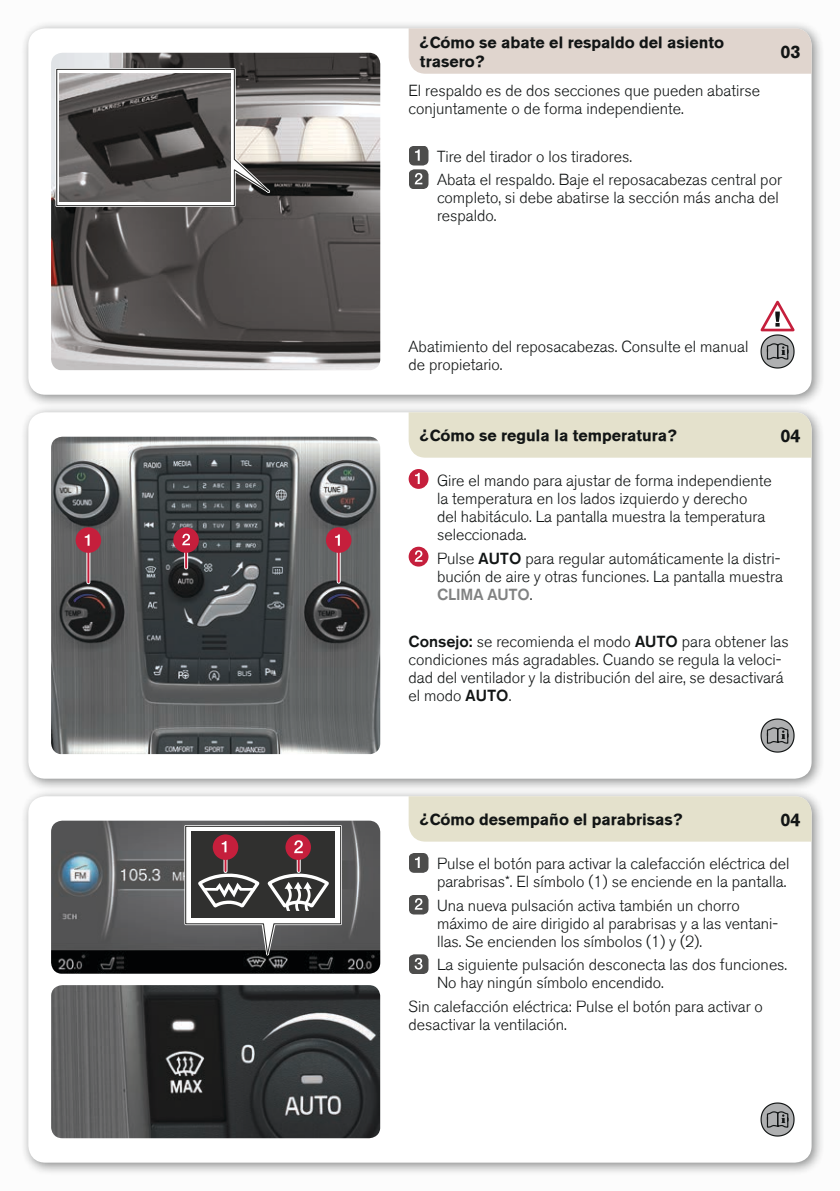
<style>
.page{position:relative;width:840px;height:1191px;background:#fff}
.page>*{position:absolute;margin:0;border:0;box-sizing:border-box;transform-origin:0 0}
.t1{font:700 18px "Volvo Sans";color:#121515}
.t2{font:300 16px/18px "Volvo Sans";color:#121515}
.t3{font:700 16px/19.2px "Volvo Sans";color:#121515}
.s1{font-style:inherit}
.s2{color:#818282}
</style>
<div class="page">
<div style="left:0;top:0;width:839px;height:1191px;background:#f6f6f6"></div>
<div style="left:20px;top:20px;width:804px;height:388px;background:#121515;opacity:.5"></div>
<div style="left:28px;top:28px;width:783px;height:367px;background:#fff;border-radius:17px"></div>
<div style="left:20px;top:404px;width:804px;height:388px;background:#121515;opacity:.5"></div>
<div style="left:28px;top:412px;width:783px;height:366px;background:#fff;border-radius:17px"></div>
<div style="left:20px;top:788px;width:804px;height:388px;background:#121515;opacity:.5"></div>
<div style="left:28px;top:796px;width:783px;height:366px;background:#fff;border-radius:17px"></div>
<div style="left:408px;top:412px;width:403px;height:46px;background:#e4e1cc"></div>
<img style="left:51px;top:437px;width:329px;height:317px">
<svg style="left:184px;top:553px;width:4px;height:14px"></svg>
<hr style="left:185px;top:542px;width:2px;height:25px;background:#c51f3c">
<div style="left:173px;top:527px;width:26px;height:26px;background:#c51f3c;border-radius:50%"></div>
<svg style="left:182px;top:533px;width:8px;height:12px"></svg>
<svg style="left:86px;top:553px;width:4px;height:29px"></svg>
<hr style="left:87px;top:542px;width:2px;height:40px;background:#c51f3c">
<div style="left:76px;top:527px;width:25px;height:26px;background:#c51f3c;border-radius:50%"></div>
<svg style="left:85px;top:534px;width:4px;height:12px"></svg>
<svg style="left:336px;top:553px;width:4px;height:29px"></svg>
<hr style="left:337px;top:542px;width:2px;height:40px;background:#c51f3c">
<div style="left:326px;top:527px;width:25px;height:26px;background:#c51f3c;border-radius:50%"></div>
<svg style="left:335px;top:534px;width:4px;height:12px"></svg>
<div style="left:408px;top:796px;width:403px;height:45px;background:#e4e1cc"></div>
<img style="left:51px;top:985px;width:329px;height:153px">
<img style="left:51px;top:820px;width:329px;height:153px">
<svg style="left:183px;top:823px;width:160px;height:145px"></svg>
<div style="left:408px;top:28px;width:403px;height:46px;background:#e0d5ce"></div>
<img style="left:51px;top:53px;width:329px;height:317px">
<svg style="left:54px;top:67px;width:235px;height:141px"></svg>
<img style="left:60px;top:73px;width:170px;height:128px">
<div style="left:408px;top:469px;width:20px;height:20px;background:#c51f3c;border-radius:50%"></div>
<svg style="left:415px;top:473px;width:4px;height:11px"></svg>
<div style="left:408px;top:547px;width:20px;height:19px;background:#c51f3c;border-radius:50%"></div>
<svg style="left:414px;top:550px;width:8px;height:12px"></svg>
<svg style="left:760px;top:718px;width:34px;height:34px"></svg>
<svg style="left:409px;top:853px;width:19px;height:20px"></svg>
<svg style="left:409px;top:895px;width:19px;height:19px"></svg>
<svg style="left:409px;top:954px;width:19px;height:20px"></svg>
<svg style="left:760px;top:1102px;width:34px;height:34px"></svg>
<svg style="left:409px;top:146px;width:19px;height:43px"></svg>
<svg style="left:760px;top:301px;width:34px;height:67px"></svg>
<p class="t3" style="left:420px;top:33px;width:305px">¿Cómo se abate el respaldo del asiento trasero?</p>
<p class="t2" style="left:408px;top:82px;width:352px">El respaldo es de dos secciones que pueden abatirse conjuntamente o de forma independiente.</p>
<p class="t2" style="left:437px;top:145px;width:346px;line-height:23.6px">Tire del tirador o los tiradores.<br>Abata el respaldo. Baje el reposacabezas central por</p>
<p class="t2" style="left:437px;top:189px;width:343px">completo, si debe abatirse la sección más ancha del respaldo.</p>
<p class="t1" style="left:780px;top:41px;width:22px">03</p>
<p class="t2" style="left:408px;top:338px;width:341px">Abatimiento del reposacabezas. Consulte el manual de propietario.</p>
<p class="t3" style="left:420px;top:426px;width:258px">¿Cómo se regula la temperatura?</p>
<p class="t1" style="left:780px;top:425px;width:22px">04</p>
<p class="t2" style="left:437px;top:472px;width:336px">Gire el mando para ajustar de forma independiente la temperatura en los lados izquierdo y derecho<br>del habitáculo. La pantalla muestra la temperatura seleccionada.</p>
<p class="t2" style="left:437px;top:549px;width:347px">Pulse <span class="s1">AUTO</span> para regular automáticamente la distri&shy;bución de aire y otras funciones. La pantalla muestra<br><span class="s2">CLIMA AUTO</span>.</p>
<p class="t2" style="left:408px;top:633px;width:381px"><span class="s1">Consejo:</span> se recomienda el modo <span class="s1">AUTO</span> para obtener las condiciones más agradables. Cuando se regula la veloci&shy;dad del ventilador y la distribución del aire, se desactivará el modo <span class="s1">AUTO</span>.</p>
<p class="t3" style="left:420px;top:810px;width:264px">¿Cómo desempaño el parabrisas?</p>
<p class="t1" style="left:780px;top:809px;width:22px">04</p>
<p class="t2" style="left:437px;top:854px;width:354px">Pulse el botón para activar la calefacción eléctrica del parabrisas*. El símbolo (1) se enciende en la pantalla.</p>
<p class="t2" style="left:437px;top:896px;width:342px">Una nueva pulsación activa también un chorro máximo de aire dirigido al parabrisas y a las ventani&shy;llas. Se encienden los símbolos (1) y (2).</p>
<p class="t2" style="left:437px;top:956px;width:351px">La siguiente pulsación desconecta las dos funciones.<br>No hay ningún símbolo encendido.</p>
<p class="t2" style="left:408px;top:997px;width:355px">Sin calefacción eléctrica: Pulse el botón para activar o desactivar la ventilación.</p>
</div>
